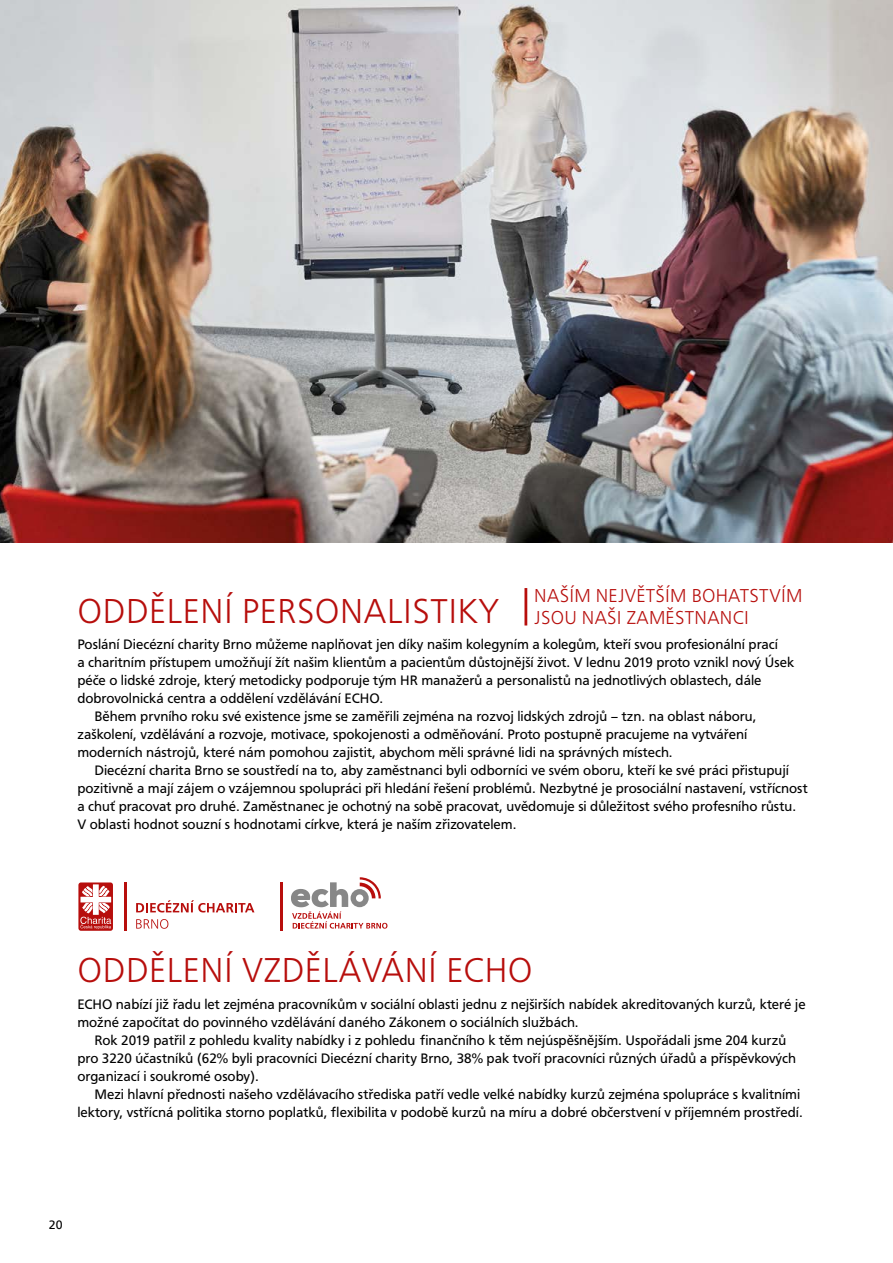
<style>
.page{position:relative;width:893px;height:1263px;background:#fff}
.page>*{position:absolute;margin:0;border:0;box-sizing:border-box;transform-origin:0 0}
.t1{font:300 36px "F015 TOT";letter-spacing:.015em;color:#b70e0c}
.t2{font:300 19.5px/22.2px "F015 TOT";letter-spacing:.015em;color:#b70e0c}
.t3{font:14.25px/18px "F015 TOT";color:#000}
.t4{font:12.75px "F015 TOT";color:#000}
</style>
<div class="page">
<img style="left:0;top:0;width:893px;height:542px">
<svg style="left:291px;top:877px;width:96px;height:52px"></svg>
<hr style="left:280px;top:882px;width:2px;height:49px;background:#b80e0c">
<hr style="left:124px;top:882px;width:3px;height:49px;background:#b70e0c">
<svg style="left:136px;top:900px;width:118px;height:12px"></svg>
<svg style="left:136px;top:919px;width:32px;height:10px"></svg>
<svg style="left:78px;top:882px;width:35px;height:49px"></svg>
<hr style="left:524px;top:588px;width:3px;height:37px;background:#b70e0c">
<h2 class="t2" style="left:534px;top:585px;width:270px">NAŠÍM NEJVĚTŠÍM BOHATSTVÍM<br>JSOU NAŠI ZAMĚSTNANCI</h2>
<h1 class="t1" style="left:78px;top:591px;width:423px">ODDĚLENÍ PERSONALISTIKY</h1>
<p class="t3" style="left:77px;top:636px;width:702px">Poslání Diecézní charity Brno můžeme naplňovat jen díky našim kolegyním a kolegům, kteří svou profesionální prací</p>
<p class="t3" style="left:77px;top:654px;width:718px">a charitním přístupem umožňují žít našim klientům a pacientům důstojnější život. V lednu 2019 proto vznikl nový Úsek</p>
<p class="t3" style="left:77px;top:672px;width:686px">péče o lidské zdroje, který metodicky podporuje tým HR manažerů a personalistů na jednotlivých oblastech, dále</p>
<p class="t3" style="left:77px;top:690px;width:307px">dobrovolnická centra a oddělení vzdělávání ECHO.</p>
<p class="t3" style="left:94px;top:708px;width:664px">Během prvního roku své existence jsme se zaměřili zejména na rozvoj lidských zdrojů – tzn. na oblast náboru,</p>
<p class="t3" style="left:77px;top:726px;width:671px">zaškolení, vzdělávání a rozvoje, motivace, spokojenosti a odměňování. Proto postupně pracujeme na vytváření</p>
<p class="t3" style="left:77px;top:744px;width:597px">moderních nástrojů, které nám pomohou zajistit, abychom měli správné lidi na správných místech.</p>
<p class="t3" style="left:94px;top:762px;width:696px">Diecézní charita Brno se soustředí na to, aby zaměstnanci byli odborníci ve svém oboru, kteří ke své práci přistupují</p>
<p class="t3" style="left:77px;top:780px;width:732px">pozitivně a mají zájem o vzájemnou spolupráci při hledání řešení problémů. Nezbytné je prosociální nastavení, vstřícnost</p>
<p class="t3" style="left:77px;top:798px;width:720px">a chuť pracovat pro druhé. Zaměstnanec je ochotný na sobě pracovat, uvědomuje si důležitost svého profesního růstu.</p>
<p class="t3" style="left:77px;top:816px;width:441px">V oblasti hodnot souzní s hodnotami církve, která je naším zřizovatelem.</p>
<h1 class="t1" style="left:78px;top:950px;width:457px">ODDĚLENÍ VZDĚLÁVÁNÍ ECHO</h1>
<p class="t3" style="left:77px;top:995px;width:730px">ECHO nabízí již řadu let zejména pracovníkům v sociální oblasti jednu z nejširších nabídek akreditovaných kurzů, které je možné započítat do povinného vzdělávání daného Zákonem o sociálních službách.</p>
<p class="t3" style="left:77px;top:1031px;width:720px;text-indent:17px">Rok 2019 patřil z pohledu kvality nabídky i z pohledu finančního k těm nejúspěšnějším. Uspořádali jsme 204 kurzů pro 3220 účastníků (62% byli pracovníci Diecézní charity Brno, 38% pak tvoří pracovníci různých úřadů a příspěvkových organizací i soukromé osoby).</p>
<p class="t3" style="left:77px;top:1085px;width:727px;text-align:right">Mezi hlavní přednosti našeho vzdělávacího střediska patří vedle velké nabídky kurzů zejména spolupráce s kvalitními lektory, vstřícná politika storno poplatků, flexibilita v podobě kurzů na míru a dobré občerstvení v příjemném prostředí.</p>
<p class="t4" style="left:49px;top:1217px;width:15px">20</p>
</div>
